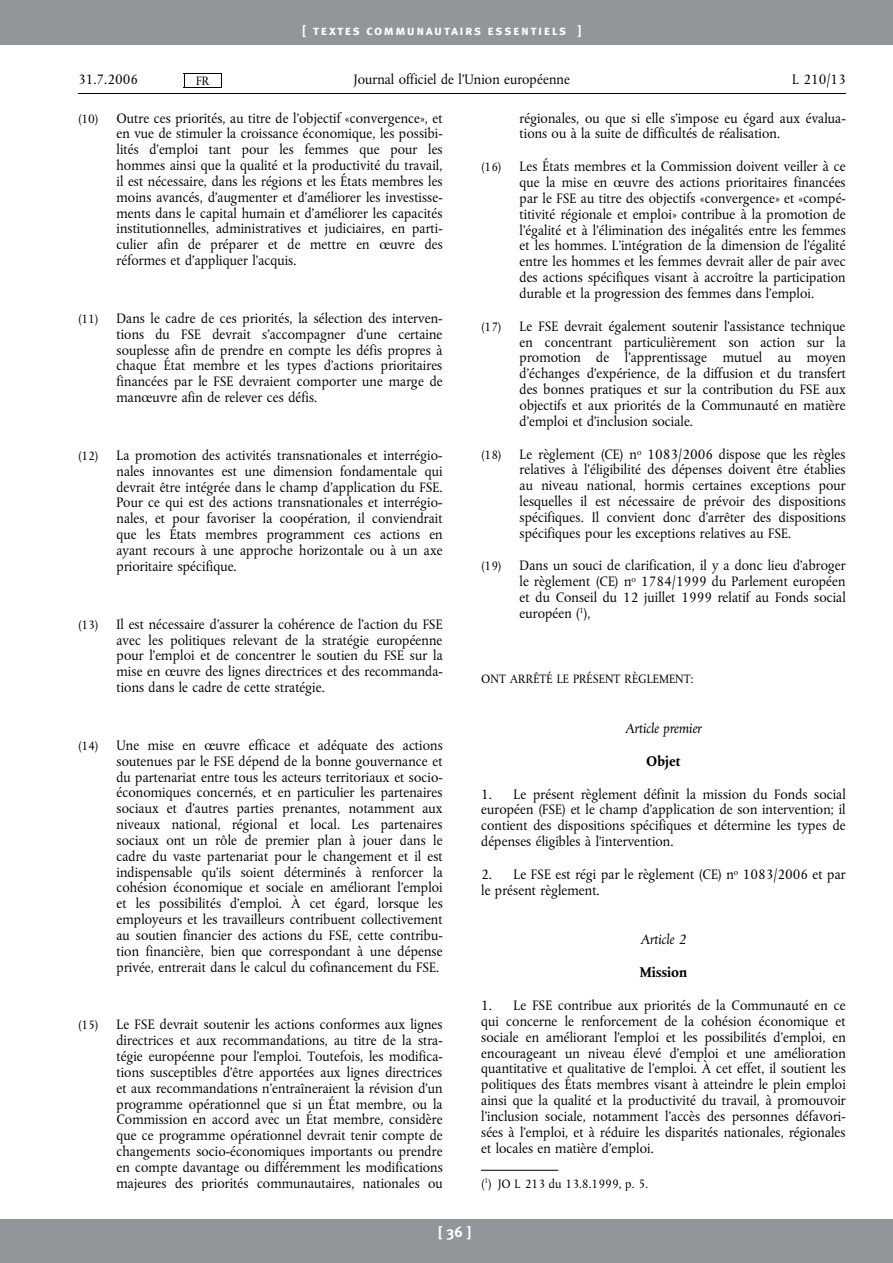
<style>
.page{position:relative;width:893px;height:1263px;background:#fff}
.page>*{position:absolute;margin:0;border:0;box-sizing:border-box;transform-origin:0 0}
.t1{font:700 15px "Meta Plus";color:#fff}
.t2{font:14.4px/15.9px "EU Albertina Regu+WVFWAV";color:#000;text-align:justify}
.t3{font:14.4px "EU Albertina Regu Ital+BMYQCL";color:#000}
.t4{font:14.4px "EU Albertina Bold+XJRGNT";color:#000}
.t5{font:13.5px "Meta Plus Bold Caps";letter-spacing:.105em;color:#fff}
.t6{font:12.75px "EU Albertina Regu+WVFWAV";color:#000}
.s1{font-size:12.75px}
</style>
<div class="page">
<div style="left:0;top:0;width:892px;height:45px;background:#939598"></div>
<div style="left:0;top:1219px;width:892px;height:44px;background:#939598"></div>
<hr style="left:78px;top:93px;width:768px;height:1px;background:#000">
<svg style="left:184px;top:74px;width:1px;height:13px"></svg>
<hr style="left:184px;top:87px;width:38px;height:1px;background:#000">
<hr style="left:184px;top:73px;width:38px;height:1px;background:#000">
<svg style="left:221px;top:74px;width:1px;height:13px"></svg>
<hr style="left:481px;top:1170px;width:77px;height:1px;background:#000">
<p class="t5" style="left:303px;top:22px;width:280px">[ textes communautairs essentiels ]</p>
<p class="t2" style="left:78px;top:73px;width:61px">31.7.2006</p>
<p class="t6" style="left:196px;top:74px;width:15px">FR</p>
<p class="t2" style="left:354px;top:73px;width:218px">Journal officiel de l'Union européenne</p>
<p class="t2" style="left:792px;top:73px;width:55px">L 210/13</p>
<p class="t2" style="left:116px;top:111px;width:328px;text-indent:-38px"><span class="s1">(10)</span> Outre ces priorités, au titre de l'objectif «convergence», et en vue de stimuler la croissance économique, les possibi&shy;lités d'emploi tant pour les femmes que pour les hommes ainsi que la qualité et la productivité du travail, il est nécessaire, dans les régions et les États membres les moins avancés, d'augmenter et d'améliorer les investisse&shy;ments dans le capital humain et d'améliorer les capacités institutionnelles, administratives et judiciaires, en parti&shy;culier afin de préparer et de mettre en œuvre des réformes et d'appliquer l'acquis.</p>
<p class="t2" style="left:116px;top:311px;width:328px;text-indent:-38px"><span class="s1">(11)</span> Dans le cadre de ces priorités, la sélection des interven&shy;tions du FSE devrait s'accompagner d'une certaine souplesse afin de prendre en compte les défis propres à chaque État membre et les types d'actions prioritaires financées par le FSE devraient comporter une marge de manœuvre afin de relever ces défis.</p>
<p class="t2" style="left:116px;top:448px;width:328px;text-indent:-38px"><span class="s1">(12)</span> La promotion des activités transnationales et interrégio&shy;nales innovantes est une dimension fondamentale qui devrait être intégrée dans le champ d'application du FSE.<br>Pour ce qui est des actions transnationales et interrégio&shy;nales, et pour favoriser la coopération, il conviendrait que les États membres programment ces actions en ayant recours à une approche horizontale ou à un axe prioritaire spécifique.</p>
<p class="t2" style="left:116px;top:617px;width:328px;text-indent:-38px"><span class="s1">(13)</span> Il est nécessaire d'assurer la cohérence de l'action du FSE avec les politiques relevant de la stratégie européenne pour l'emploi et de concentrer le soutien du FSE sur la mise en œuvre des lignes directrices et des recommanda&shy;tions dans le cadre de cette stratégie.</p>
<p class="t2" style="left:116px;top:738px;width:328px;text-indent:-38px"><span class="s1">(14)</span> Une mise en œuvre efficace et adéquate des actions soutenues par le FSE dépend de la bonne gouvernance et du partenariat entre tous les acteurs territoriaux et socio&shy;économiques concernés, et en particulier les partenaires sociaux et d'autres parties prenantes, notamment aux niveaux national, régional et local. Les partenaires sociaux ont un rôle de premier plan à jouer dans le cadre du vaste partenariat pour le changement et il est indispensable qu'ils soient déterminés à renforcer la cohésion économique et sociale en améliorant l'emploi et les possibilités d'emploi. À cet égard, lorsque les employeurs et les travailleurs contribuent collectivement au soutien financier des actions du FSE, cette contribu&shy;tion financière, bien que correspondant à une dépense privée, entrerait dans le calcul du cofinancement du FSE.</p>
<p class="t2" style="left:116px;top:1018px;width:328px;text-indent:-38px"><span class="s1">(15)</span> Le FSE devrait soutenir les actions conformes aux lignes directrices et aux recommandations, au titre de la stra&shy;tégie européenne pour l'emploi. Toutefois, les modifica&shy;tions susceptibles d'être apportées aux lignes directrices et aux recommandations n'entraîneraient la révision d'un programme opérationnel que si un État membre, ou la Commission en accord avec un État membre, considère que ce programme opérationnel devrait tenir compte de changements socio-économiques importants ou prendre en compte davantage ou différemment les modifications majeures des priorités communautaires, nationales ou</p>
<p class="t2" style="left:519px;top:111px;width:328px">régionales, ou que si elle s'impose eu égard aux évalua&shy;tions ou à la suite de difficultés de réalisation.</p>
<p class="t2" style="left:519px;top:160px;width:328px;text-indent:-38px"><span class="s1">(16)</span> Les États membres et la Commission doivent veiller à ce que la mise en œuvre des actions prioritaires financées par le FSE au titre des objectifs «convergence» et «compé&shy;titivité régionale et emploi» contribue à la promotion de l'égalité et à l'élimination des inégalités entre les femmes et les hommes. L'intégration de la dimension de l'égalité entre les hommes et les femmes devrait aller de pair avec des actions spécifiques visant à accroître la participation durable et la progression des femmes dans l'emploi.</p>
<p class="t2" style="left:519px;top:319px;width:328px;text-indent:-38px"><span class="s1">(17)</span> Le FSE devrait également soutenir l'assistance technique en concentrant particulièrement son action sur la promotion de l'apprentissage mutuel au moyen d'échanges d'expérience, de la diffusion et du transfert des bonnes pratiques et sur la contribution du FSE aux objectifs et aux priorités de la Communauté en matière d'emploi et d'inclusion sociale.</p>
<p class="t2" style="left:519px;top:447px;width:328px;text-indent:-38px"><span class="s1">(18)</span> Le règlement (CE) n<sup>o</sup> 1083/2006 dispose que les règles relatives à l'éligibilité des dépenses doivent être établies au niveau national, hormis certaines exceptions pour lesquelles il est nécessaire de prévoir des dispositions spécifiques. Il convient donc d'arrêter des dispositions spécifiques pour les exceptions relatives au FSE.</p>
<p class="t2" style="left:519px;top:559px;width:328px;text-indent:-38px"><span class="s1">(19)</span> Dans un souci de clarification, il y a donc lieu d'abroger le règlement (CE) n<sup>o</sup> 1784/1999 du Parlement européen et du Conseil du 12 juillet 1999 relatif au Fonds social européen (<sup>1</sup>),</p>
<p class="t6" style="left:481px;top:673px;width:214px">ONT ARRÊTÉ LE PRÉSENT RÈGLEMENT:</p>
<p class="t3" style="left:625px;top:723px;width:78px">Article premier</p>
<p class="t4" style="left:646px;top:752px;width:36px">Objet</p>
<p class="t2" style="left:481px;top:787px;width:366px">1. Le présent règlement définit la mission du Fonds social européen (FSE) et le champ d'application de son intervention; il contient des dispositions spécifiques et détermine les types de dépenses éligibles à l'intervention.</p>
<p class="t2" style="left:481px;top:867px;width:366px">2. Le FSE est régi par le règlement (CE) n<sup>o</sup> 1083/2006 et par le présent règlement.</p>
<p class="t3" style="left:640px;top:935px;width:48px">Article 2</p>
<p class="t4" style="left:640px;top:963px;width:49px">Mission</p>
<p class="t2" style="left:481px;top:999px;width:366px">1. Le FSE contribue aux priorités de la Communauté en ce qui concerne le renforcement de la cohésion économique et sociale en améliorant l'emploi et les possibilités d'emploi, en encourageant un niveau élevé d'emploi et une amélioration quantitative et qualitative de l'emploi. À cet effet, il soutient les politiques des États membres visant à atteindre le plein emploi ainsi que la qualité et la productivité du travail, à promouvoir l'inclusion sociale, notamment l'accès des personnes défavori&shy;sées à l'emploi, et à réduire les disparités nationales, régionales et locales en matière d'emploi.</p>
<p class="t6" style="left:481px;top:1178px;width:168px">(<sup>1</sup>) JO L 213 du 13.8.1999, p. 5.</p>
<p class="t1" style="left:439px;top:1226px;width:34px">[36]</p>
</div>
